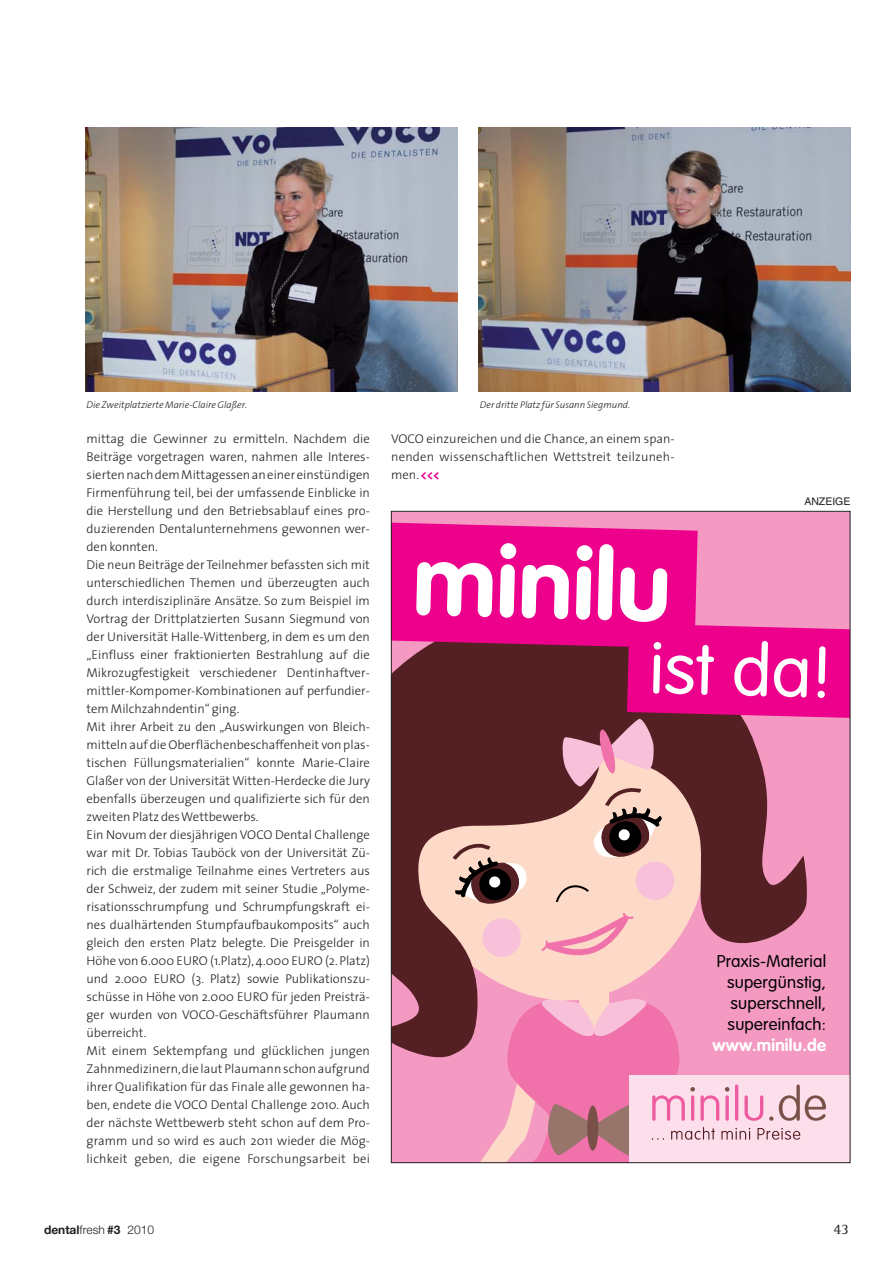
<style>
.page{position:relative;width:893px;height:1263px;background:#fff}
.page>*{position:absolute;margin:0;border:0;box-sizing:border-box;transform-origin:0 0}
.t1{font:700 98.1px "VAG Rounded";color:#fff}
.t2{font:300 71.4px "VAG Rounded";color:#fff}
.t3{font:300 16.8px/21.1px "VAG Rounded";letter-spacing:.015em;color:#000;text-align:justify}
.t4{font:700 16.8px "VAG Rounded";letter-spacing:.015em;color:#fff}
.t5{font:15px "Rotis Serif";color:#231f20}
.t6{font:300 12.75px/18px "The Sans";color:#231f20}
.t7{font:300 12px "Helvetica Neue";color:#231f20}
.t8{font:10.5px "Helvetica";color:#231f20}
.t9{font:italic 300 9.75px "The Sans";color:#231f20}
.s1{font-weight:700;color:#ec008c}
.s2{font-weight:700}
</style>
<div class="page">
<img style="left:85px;top:128px;width:372px;height:263px">
<div style="left:392px;top:512px;width:458px;height:650px;background:#f499c1"></div>
<svg style="left:393px;top:905px;width:413px;height:153px"></svg>
<svg style="left:539px;top:911px;width:97px;height:53px;background:#fac4c1"></svg>
<svg style="left:480px;top:916px;width:43px;height:43px;background:#f9c9d2"></svg>
<div style="left:630px;top:1075px;width:220px;height:87px;background:#fcdfeb"></div>
<svg style="left:460px;top:991px;width:366px;height:170px"></svg>
<svg style="left:393px;top:522px;width:455px;height:383px"></svg>
<img style="left:478px;top:128px;width:372px;height:263px">
<p class="t9" style="left:87px;top:400px;width:162px">Die Zweitplatzierte Marie-Claire Glaßer.</p>
<p class="t9" style="left:480px;top:400px;width:152px">Der dritte Platz für Susann Siegmund.</p>
<p class="t6" style="left:87px;top:431px;width:285px">mittag die Gewinner zu ermitteln. Nachdem die Bei träge vorgetragen waren, nahmen alle Interes - sierten nach dem Mittagessen an einer einstündigen Firmenführung teil, bei der umfassende Einblicke in die Herstellung und den Betriebsablauf eines pro - duzierenden Dentalunternehmens gewonnen wer&shy;den konnten.<br>Die neun Beiträge der Teilnehmer befassten sich mit unterschiedlichen Themen und überzeugten auch durch interdisziplinäre Ansätze. So zum Beispiel im Vortrag der Drittplatzierten Susann Siegmund von der Universität Halle-Witten berg, in dem es um den „Einfluss einer fraktionierten Bestrahlung auf die Mikrozugfestigkeit verschie dener Dentinhaftver - mittler-Kompomer-Kombina tio nen auf perfundier&shy;tem Milchzahndentin“ ging.<br>Mit ihrer Arbeit zu den „Auswirkungen von Bleich - mitteln auf die Oberflächenbeschaffenheit von plas&shy;tischen Füllungsmaterialien“ konnte Marie-Claire Glaßer von der Universität Witten-Herdecke die Jury ebenfalls überzeugen und qualifizierte sich für den zweiten Platz des Wettbewerbs.<br>Ein Novum der diesjährigen VOCO Dental Challenge war mit Dr. Tobias Tauböck von der Universität Zü&shy;rich die erstmalige Teilnahme eines Vertreters aus der Schweiz, der zudem mit seiner Studie „Polyme - risa tionsschrumpfung und Schrumpfungskraft ei&shy;nes dualhärtenden Stumpfaufbaukomposits“ auch gleich den ersten Platz belegte. Die Preis gelder in Höhe von 6.000 EURO (1.Platz), 4.000 EURO (2. Platz) und 2.000 EURO (3. Platz) sowie Pu blikationszu - schüsse in Höhe von 2.000 EURO für jeden Preisträ&shy;ger wurden von VOCO-Geschäftsführer Plaumann überreicht.<br>Mit einem Sektempfang und glücklichen jungen Zahnmedizinern, die laut Plaumann schon aufgrund ihrer Qualifikation für das Finale alle gewonnen ha - ben, endete die VOCO Dental Challenge 2010. Auch der nächste Wettbewerb steht schon auf dem Pro - gramm und so wird es auch 2011 wieder die Mög - lichkeit geben, die eigene Forschungsarbeit bei</p>
<p class="t6" style="left:391px;top:431px;width:285px;text-align:justify">VOCO einzureichen und die Chance, an einem span&shy;nenden wissenschaftlichen Wettstreit teilzuneh&shy;men. <span class="s1">&lt;&lt;&lt;</span></p>
<p class="t8" style="left:804px;top:498px;width:48px">ANZEIGE</p>
<h1 class="t1" style="left:415px;top:538px;width:260px;rotate:2deg">minilu</h1>
<h2 class="t2" style="left:651px;top:637px;width:184px;rotate:2deg">ist da!</h2>
<h3 class="t3" style="left:727px;top:951px;width:101px;text-indent:-10px">Praxis-Material supergünstig, superschnell, supereinfach:</h3>
<h3 class="t4" style="left:713px;top:1038px;width:115px">www.minilu.de</h3>
<p class="t7" style="left:44px;top:1225px;width:112px"><span class="s2">dental</span>fresh <span class="s2">#3</span> 2010</p>
<p class="t5" style="left:833px;top:1223px;width:17px">43</p>
</div>
